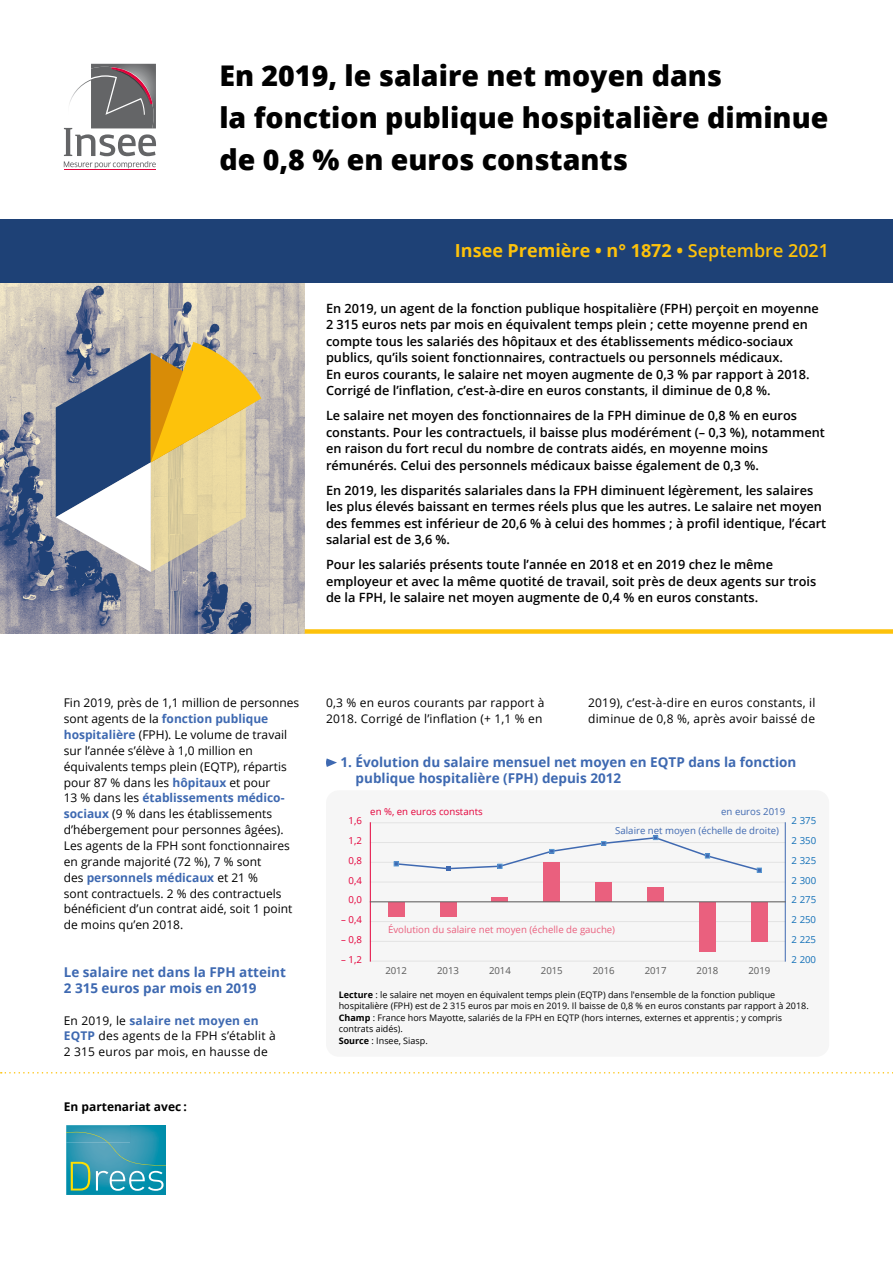
<style>
.page{position:relative;width:893px;height:1263px;background:#fff}
.page>*{position:absolute;margin:0;border:0;box-sizing:border-box;transform-origin:0 0}
.t1{font:800 28.5px/42px "Open Sans";color:#000}
.t2{font:700 18px "Open Sans";color:#fdc20b}
.t3{font:700 13.5px/15.9px "Open Sans";color:#3e69b1}
.t4{font:600 12.75px/16.5px "Open Sans";color:#000}
.t5{font:12px/15.9px "Open Sans";color:#000}
.t6{font:700 12px "Open Sans";color:#000}
.t7{font:9.6px "Open Sans";color:#e4003a}
.t8{font:9.6px "Open Sans";color:#3f69b1}
.t9{font:9.6px "Open Sans";color:#ea607e}
.t10{font:9.6px "Open Sans";letter-spacing:-.005em;color:#5a5a5a}
.t11{font:9.6px "Open Sans";letter-spacing:-.005em;color:#116fb7}
.t12{font:9px/10.8px "Open Sans";color:#000}
.s1{font-weight:600}
.s2{font-weight:700;color:#3e69b1}
.s3{font-weight:700}
</style>
<div class="page">
<hr style="left:64px;top:170px;width:92px;height:1px;background:#e2023b">
<svg style="left:64px;top:64px;width:92px;height:104px"></svg>
<img style="left:0;top:283px;width:305px;height:351px">
<div style="left:305px;top:629px;width:588px;height:5px;background:#fdc20b"></div>
<svg style="left:56px;top:342px;width:205px;height:230px;background:#ada78c"></svg>
<svg style="left:1px;top:1072px;width:892px;height:1px"></svg>
<div style="left:326px;top:790px;width:503px;height:267px;background:#f6f6f6;border-radius:13px"></div>
<hr style="left:370px;top:961px;width:415px;height:1px;background:#e3e3e3">
<hr style="left:370px;top:941px;width:415px;height:1px;background:#e3e3e3">
<hr style="left:370px;top:921px;width:415px;height:1px;background:#e3e3e3">
<hr style="left:370px;top:882px;width:415px;height:1px;background:#e3e3e3">
<hr style="left:370px;top:862px;width:415px;height:1px;background:#e3e3e3">
<hr style="left:370px;top:842px;width:415px;height:1px;background:#e3e3e3">
<hr style="left:370px;top:822px;width:415px;height:1px;background:#e3e3e3">
<hr style="left:370px;top:823px;width:1px;height:138px;background:#e4003a">
<hr style="left:785px;top:823px;width:1px;height:138px;background:#3f69b1">
<div style="left:751px;top:902px;width:16px;height:39px;background:#ea607e"></div>
<div style="left:699px;top:902px;width:17px;height:49px;background:#ea607e"></div>
<div style="left:647px;top:887px;width:17px;height:15px;background:#ea607e"></div>
<div style="left:596px;top:882px;width:16px;height:20px;background:#ea607e"></div>
<div style="left:544px;top:862px;width:16px;height:40px;background:#ea607e"></div>
<div style="left:492px;top:897px;width:16px;height:5px;background:#ea607e"></div>
<div style="left:440px;top:902px;width:16px;height:15px;background:#ea607e"></div>
<div style="left:388px;top:902px;width:16px;height:15px;background:#ea607e"></div>
<svg style="left:394px;top:836px;width:367px;height:36px"></svg>
<hr style="left:370px;top:901px;width:415px;height:1px;background:#646363">
<svg style="left:326px;top:758px;width:11px;height:9px"></svg>
<img style="left:66px;top:1125px;width:100px;height:70px">
<svg style="left:66px;top:1132px;width:100px;height:59px;background:#42a1b1"></svg>
<div style="left:0;top:219px;width:893px;height:63px;background:#1e4176"></div>
<h1 class="t1" style="left:219px;top:53px;width:610px">En 2019, le salaire net moyen dans<br>la fonction publique hospitalière diminue de 0,8 % en euros constants</h1>
<h2 class="t2" style="left:455px;top:238px;width:376px">Insee Première • n° 1872 • <span class="s1">Septembre 2021</span></h2>
<p class="t4" style="left:326px;top:300px;width:494px">En 2019, un agent de la fonction publique hospitalière (FPH) perçoit en moyenne 2 315 euros nets par mois en équivalent temps plein ; cette moyenne prend en compte tous les salariés des hôpitaux et des établissements médico-sociaux publics, qu’ils soient fonctionnaires, contractuels ou personnels médicaux.<br>En euros courants, le salaire net moyen augmente de 0,3 % par rapport à 2018.<br>Corrigé de l’inflation, c’est-à-dire en euros constants, il diminue de 0,8 %.</p>
<p class="t4" style="left:326px;top:407px;width:500px">Le salaire net moyen des fonctionnaires de la FPH diminue de 0,8 % en euros constants. Pour les contractuels, il baisse plus modérément (– 0,3 %), notamment en raison du fort recul du nombre de contrats aidés, en moyenne moins rémunérés. Celui des personnels médicaux baisse également de 0,3 %.</p>
<p class="t4" style="left:326px;top:482px;width:502px">En 2019, les disparités salariales dans la FPH diminuent légèrement, les salaires les plus élevés baissant en termes réels plus que les autres. Le salaire net moyen des femmes est inférieur de 20,6 % à celui des hommes ; à profil identique, l’écart salarial est de 3,6 %.</p>
<p class="t4" style="left:326px;top:556px;width:492px">Pour les salariés présents toute l’année en 2018 et en 2019 chez le même employeur et avec la même quotité de travail, soit près de deux agents sur trois de la FPH, le salaire net moyen augmente de 0,4 % en euros constants.</p>
<p class="t5" style="left:64px;top:695px;width:237px">Fin 2019, près de 1,1 million de personnes sont agents de la <span class="s2">fonction publique hospitalière</span> (FPH). Le volume de travail sur l’année s’élève à 1,0 million en équivalents temps plein (EQTP), répartis pour 87 % dans les <span class="s2">hôpitaux</span> et pour<br>13 % dans les <span class="s2">établissements médico&shy;sociaux</span> (9 % dans les établissements d’hébergement pour personnes âgées).<br>Les agents de la FPH sont fonctionnaires en grande majorité (72 %), 7 % sont<br>des <span class="s2">personnels médicaux</span> et 21 %<br>sont contractuels. 2 % des contractuels bénéficient d’un contrat aidé, soit 1 point de moins qu’en 2018.</p>
<p class="t3" style="left:64px;top:964px;width:224px">Le salaire net dans la FPH atteint<br>2 315 euros par mois en 2019</p>
<p class="t5" style="left:64px;top:1012px;width:214px">En 2019, le <span class="s2">salaire net moyen en<br>EQTP</span> des agents de la FPH s’établit à<br>2 315 euros par mois, en hausse de</p>
<p class="t6" style="left:64px;top:1098px;width:125px">En partenariat avec :</p>
<p class="t5" style="left:326px;top:695px;width:220px">0,3 % en euros courants par rapport à<br>2018. Corrigé de l’inflation (+ 1,1 % en</p>
<p class="t5" style="left:588px;top:695px;width:229px">2019), c’est-à-dire en euros constants, il diminue de 0,8 %, après avoir baissé de</p>
<p class="t3" style="left:356px;top:754px;width:442px;text-indent:-15px">1. Évolution du salaire mensuel net moyen en EQTP dans la fonction publique hospitalière (FPH) depuis 2012</p>
<p class="t7" style="left:349px;top:814px;width:15px">1,6</p>
<p class="t7" style="left:349px;top:834px;width:15px">1,2</p>
<p class="t7" style="left:370px;top:805px;width:114px">en %, en euros constants</p>
<p class="t8" style="left:721px;top:805px;width:66px">en euros 2019</p>
<p class="t11" style="left:792px;top:814px;width:26px">2 375</p>
<p class="t8" style="left:615px;top:824px;width:165px">Salaire net moyen (échelle de droite)</p>
<p class="t11" style="left:792px;top:834px;width:26px">2 350</p>
<p class="t7" style="left:349px;top:854px;width:15px">0,8</p>
<p class="t11" style="left:792px;top:854px;width:26px">2 325</p>
<p class="t7" style="left:349px;top:874px;width:15px">0,4</p>
<p class="t11" style="left:792px;top:874px;width:26px">2 300</p>
<p class="t7" style="left:349px;top:893px;width:15px">0,0</p>
<p class="t11" style="left:792px;top:893px;width:26px">2 275</p>
<p class="t7" style="left:341px;top:913px;width:22px">– 0,4</p>
<p class="t7" style="left:341px;top:933px;width:22px">– 0,8</p>
<p class="t9" style="left:388px;top:923px;width:229px">Évolution du salaire net moyen (échelle de gauche)</p>
<p class="t11" style="left:792px;top:913px;width:26px">2 250</p>
<p class="t11" style="left:792px;top:933px;width:26px">2 225</p>
<p class="t7" style="left:341px;top:953px;width:22px">– 1,2</p>
<p class="t11" style="left:792px;top:953px;width:26px">2 200</p>
<p class="t10" style="left:385px;top:964px;width:23px">2012</p>
<p class="t10" style="left:437px;top:964px;width:23px">2013</p>
<p class="t10" style="left:489px;top:964px;width:23px">2014</p>
<p class="t10" style="left:541px;top:964px;width:23px">2015</p>
<p class="t10" style="left:593px;top:964px;width:23px">2016</p>
<p class="t10" style="left:645px;top:964px;width:23px">2017</p>
<p class="t10" style="left:697px;top:964px;width:23px">2018</p>
<p class="t10" style="left:748px;top:964px;width:23px">2019</p>
<p class="t12" style="left:339px;top:989px;width:471px"><span class="s3">Lecture</span> : le salaire net moyen en équivalent temps plein (EQTP) dans l'ensemble de la fonction publique hospitalière (FPH) est de 2 315 euros par mois en 2019. Il baisse de 0,8 % en euros constants par rapport à 2018.</p>
<p class="t12" style="left:339px;top:1012px;width:445px"><span class="s3">Champ</span> : France hors Mayotte, salariés de la FPH en EQTP (hors internes, externes et apprentis ; y compris contrats aidés).</p>
<p class="t12" style="left:339px;top:1035px;width:90px"><span class="s3">Source</span> : Insee, Siasp.</p>
</div>
